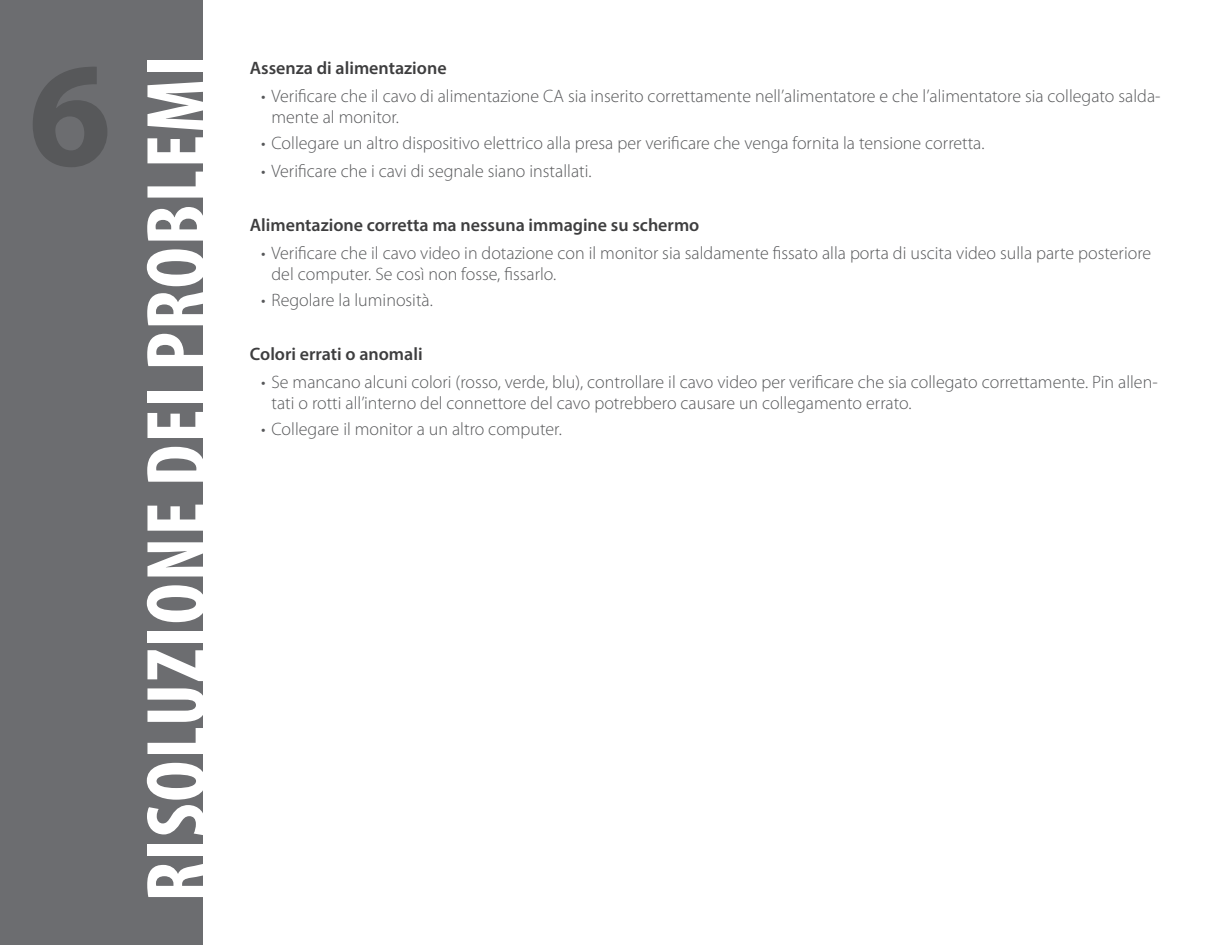
<style>
.page{position:relative;width:1215px;height:945px;background:#fff}
.page>*{position:absolute;margin:0;border:0;box-sizing:border-box;transform-origin:0 0}
.t1{font:700 150px "Myriad Pro";color:#57585a}
.t2{font:700 condensed 85.5px "Myriad Pro";letter-spacing:.02em;color:#fff}
.t3{font:300 18px "Myriad Pro";color:#57585a}
.t4{font:600 18px "Myriad Pro";color:#3e3e3f}
</style>
<div class="page">
<div style="left:0;top:0;width:202px;height:945px;background:#6c6d70"></div>
<p class="t2" style="left:123px;top:902px;width:848px;rotate:-90deg">RISOLUZIONE DEI PROBLEMI</p>
<p class="t1" style="left:28px;top:17px;width:85px">6</p>
<p class="t4" style="left:250px;top:57px;width:198px">Assenza di alimentazione</p>
<p class="t3" style="left:261px;top:85px;width:901px">• Verificare che il cavo di alimentazione CA sia inserito correttamente nell’alimentatore e che l’alimentatore sia collegato salda-</p>
<p class="t3" style="left:272px;top:107px;width:129px">mente al monitor.</p>
<p class="t3" style="left:261px;top:132px;width:725px">• Collegare un altro dispositivo elettrico alla presa per verificare che venga fornita la tensione corretta.</p>
<p class="t3" style="left:261px;top:160px;width:332px">• Verificare che i cavi di segnale siano installati.</p>
<p class="t4" style="left:250px;top:214px;width:451px">Alimentazione corretta ma nessuna immagine su schermo</p>
<p class="t3" style="left:261px;top:242px;width:892px">• Verificare che il cavo video in dotazione con il monitor sia saldamente fissato alla porta di uscita video sulla parte posteriore</p>
<p class="t3" style="left:272px;top:263px;width:286px">del computer. Se così non fosse, fissarlo.</p>
<p class="t3" style="left:261px;top:289px;width:173px">• Regolare la luminosità.</p>
<p class="t4" style="left:250px;top:343px;width:174px">Colori errati o anomali</p>
<p class="t3" style="left:261px;top:371px;width:898px">• Se mancano alcuni colori (rosso, verde, blu), controllare il cavo video per verificare che sia collegato correttamente. Pin allen-</p>
<p class="t3" style="left:272px;top:393px;width:642px">tati o rotti all’interno del connettore del cavo potrebbero causare un collegamento errato.</p>
<p class="t3" style="left:261px;top:418px;width:302px">• Collegare il monitor a un altro computer.</p>
</div>
